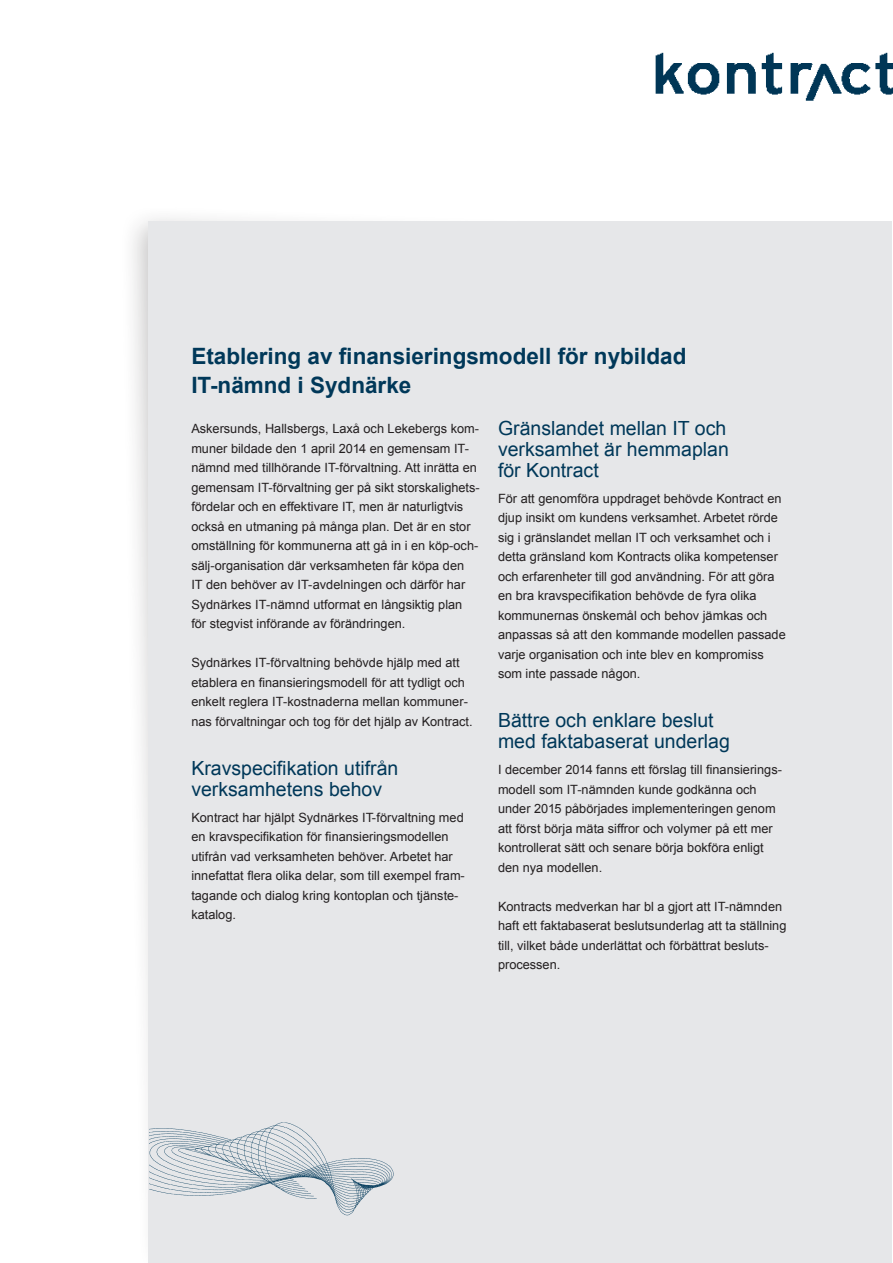
<style>
.page{position:relative;width:893px;height:1263px;background:#fff}
.page>*{position:absolute;margin:0;border:0;box-sizing:border-box;transform-origin:0 0}
.Rubrik_0{font:700 22.5px/28.5px "Arial";color:#003859}
.Rubbe_1{font:19.5px/21px "Arial";color:#003859}
.Bröd{font:12.75px/19.5px "Arial";color:#231f20}
</style>
<div class="page">
<img style="left:655px;top:52px;width:238px;height:49px">
<div style="left:119px;top:204px;width:760px;height:1059px;background:#231f20;opacity:.27"></div>
<div style="left:149px;top:221px;width:743px;height:1042px;background:#e6e7e9"></div>
<img style="left:150px;top:1122px;width:244px;height:94px">
<p class="Rubrik_0" style="left:191px;top:343px;width:497px">Etablering av finansieringsmodell för nybildad<br>IT-nämnd i Sydnärke</p>
<p class="Bröd" style="left:191px;top:419px;width:290px">Askersunds, Hallsbergs, Laxå och Lekebergs kom&shy;muner bildade den 1 april 2014 en gemensam IT&shy;nämnd med tillhörande IT-förvaltning. Att inrätta en gemensam IT-förvaltning ger på sikt storskalighets&shy;fördelar och en effektivare IT, men är naturligtvis också en utmaning på många plan. Det är en stor omställning för kommunerna att gå in i en köp-och&shy;sälj-organisation där verksamheten får köpa den<br>IT den behöver av IT-avdelningen och därför har Sydnärkes IT-nämnd utformat en långsiktig plan för stegvist införande av förändringen.</p>
<p class="Bröd" style="left:191px;top:653px;width:283px">Sydnärkes IT-förvaltning behövde hjälp med att etablera en finansieringsmodell för att tydligt och enkelt reglera IT-kostnaderna mellan kommuner&shy;nas förvaltningar och tog för det hjälp av Kontract.</p>
<p class="Rubbe_1" style="left:191px;top:758px;width:208px">Kravspecifikation utifrån verksamhetens behov</p>
<p class="Bröd" style="left:191px;top:808px;width:275px">Kontract har hjälpt Sydnärkes IT-förvaltning med en kravspecifikation för finansieringsmodellen utifrån vad verksamheten behöver. Arbetet har innefattat flera olika delar, som till exempel fram&shy;tagande och dialog kring kontoplan och tjänste&shy;katalog.</p>
<p class="Rubbe_1" style="left:498px;top:418px;width:232px">Gränslandet mellan IT och verksamhet är hemmaplan för Kontract</p>
<p class="Bröd" style="left:498px;top:489px;width:289px">För att genomföra uppdraget behövde Kontract en djup insikt om kundens verksamhet. Arbetet rörde sig i gränslandet mellan IT och verksamhet och i detta gränsland kom Kontracts olika kompetenser och erfarenheter till god användning. För att göra en bra kravspecifikation behövde de fyra olika kommunernas önskemål och behov jämkas och anpassas så att den kommande modellen passade varje organisation och inte blev en kompromiss som inte passade någon.</p>
<p class="Rubbe_1" style="left:498px;top:710px;width:233px">Bättre och enklare beslut med faktabaserat underlag</p>
<p class="Bröd" style="left:498px;top:760px;width:285px">I december 2014 fanns ett förslag till finansierings&shy;modell som IT-nämnden kunde godkänna och under 2015 påbörjades implementeringen genom att först börja mäta siffror och volymer på ett mer kontrollerat sätt och senare börja bokföra enligt den nya modellen.</p>
<p class="Bröd" style="left:498px;top:896px;width:290px">Kontracts medverkan har bl a gjort att IT-nämnden haft ett faktabaserat beslutsunderlag att ta ställning till, vilket både underlättat och förbättrat besluts&shy;processen.</p>
</div>
